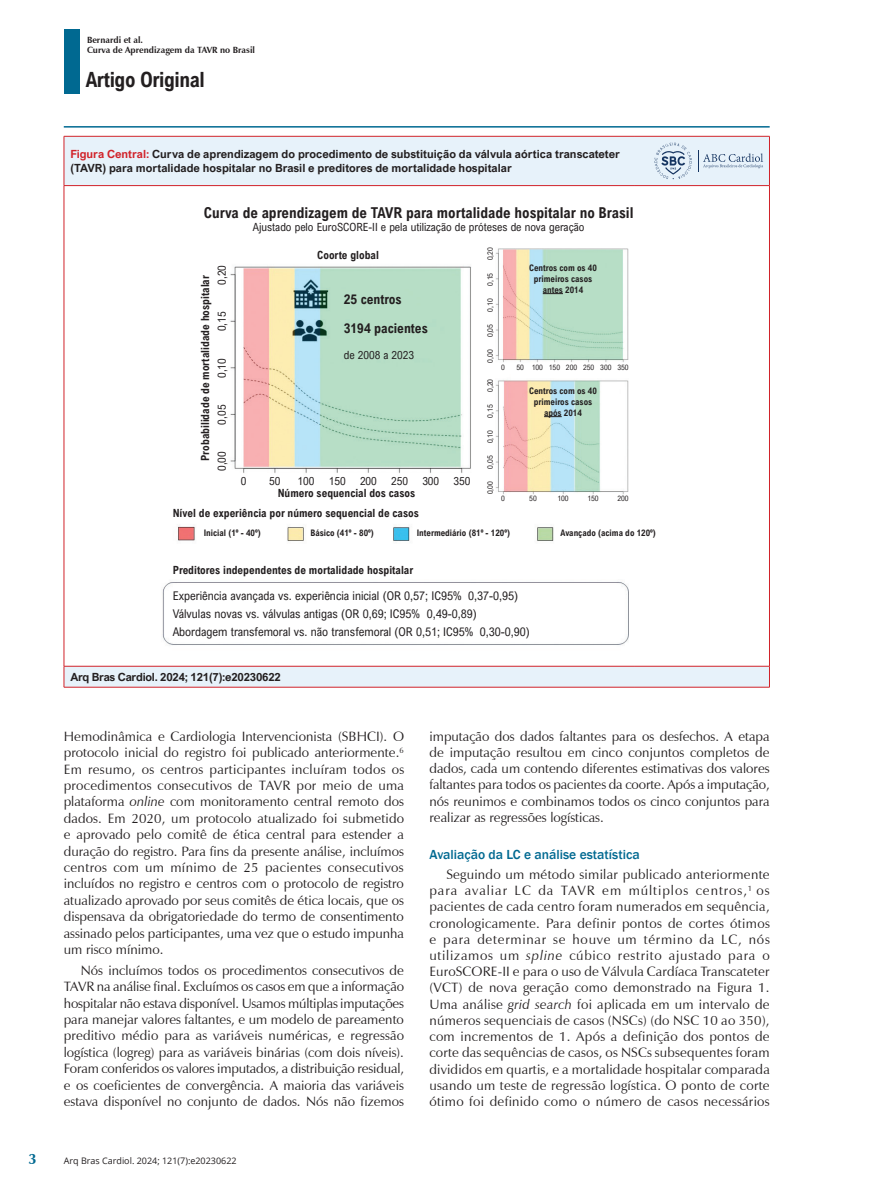
<style>
.page{position:relative;width:893px;height:1191px;background:#fff}
.page>*{position:absolute;margin:0;border:0;box-sizing:border-box;transform-origin:0 0}
.t1{font:700 21px "Arial Nova Cond";letter-spacing:-.02em;color:#231f20}
._05_LEGENDA_TABELA{font:700 15px "Arial Nova Cond";color:#231f20}
.t2{font:700 15px "Zapf Humanist 601 BT";color:#006991}
._01-TEXTO_BASICO{font:13.5px/16.4px "Zapf Humanist 601 BT";color:#231f20;text-align:justify}
._03_-_SUBTITULO_PRINCIPAL_MATERIA{font:500 13.5px "Franklin Gothic";color:#006991}
._05_LEGENDA_TABELA-2{font:700 13.5px "Arial Nova Cond";color:#231f20}
._05_LEGENDA_TABELA-3{font:12px "Arial Nova Cond";color:#231f20}
.TÍTULO_FIGURA_CENTRAL{font:700 11.25px/13.5px "Arial Nova";color:#231f20}
._05_LEGENDA_TABELA-4{font:700 11.25px "Arial Nova Cond";color:#231f20}
._05_LEGENDA_TABELA-5{font:11.25px "Arial Nova Cond";color:#231f20}
.LEGENDA_FIGURA_CENTRAL{font:700 11.25px "Arial Nova";letter-spacing:-.02em;color:#231f20}
._05_LEGENDA_TABELA-6{font:700 9px/10.8px "Arial Nova Cond";color:#231f20;text-align:center}
.t3{font:700 9px/10.8px "Zapf Humanist 601 BT";color:#231f20}
.t4{font:9px "Open Sans";color:#231f20}
._05_LEGENDA_TABELA-7{font:7.5px "Arial Nova Cond";color:#231f20}
.s1{color:#d1232a}
.s2{font-style:italic}
</style>
<div class="page">
<hr style="left:64px;top:126px;width:706px;height:2px;background:#006991">
<div style="left:64px;top:29px;width:16px;height:65px;background:#006991"></div>
<svg style="left:65px;top:137px;width:704px;height:550px"></svg>
<hr style="left:769px;top:186px;width:1px;height:480px;background:#d1232a">
<svg style="left:769px;top:667px;width:1px;height:20px"></svg>
<hr style="left:64px;top:186px;width:1px;height:480px;background:#d1232a">
<hr style="left:64px;top:666px;width:570px;height:1px;background:#d1232a">
<svg style="left:64px;top:666px;width:1px;height:21px"></svg>
<hr style="left:634px;top:666px;width:136px;height:1px;background:#d1232a">
<hr style="left:64px;top:687px;width:570px;height:1px;background:#d1232a">
<hr style="left:634px;top:687px;width:136px;height:1px;background:#d1232a">
<hr style="left:64px;top:136px;width:570px;height:1px;background:#d1232a">
<hr style="left:634px;top:136px;width:136px;height:1px;background:#d1232a">
<hr style="left:64px;top:185px;width:570px;height:1px;background:#d1232a">
<hr style="left:634px;top:185px;width:136px;height:1px;background:#d1232a">
<hr style="left:64px;top:136px;width:1px;height:49px;background:#d1232a">
<hr style="left:769px;top:136px;width:1px;height:49px;background:#d1232a">
<svg style="left:654px;top:143px;width:38px;height:36px"></svg>
<svg style="left:698px;top:150px;width:65px;height:22px"></svg>
<img style="left:103px;top:191px;width:628px;height:463px">
<svg style="left:543px;top:293px;width:20px;height:1px"></svg>
<svg style="left:544px;top:416px;width:18px;height:1px"></svg>
<p class="t2" style="left:29px;top:1149px;width:10px">3</p>
<p class="t3" style="left:87px;top:34px;width:170px">Bernardi et al.<br>Curva de Aprendizagem da TAVR no Brasil</p>
<h1 class="t1" style="left:86px;top:67px;width:121px">Artigo Original</h1>
<p class="TÍTULO_FIGURA_CENTRAL" style="left:70px;top:147px;width:551px"><span class="s1">Figura Central:</span> Curva de aprendizagem do procedimento de substituição da válvula aórtica transcateter (TAVR) para mortalidade hospitalar no Brasil e preditores de mortalidade hospitalar</p>
<p class="_05_LEGENDA_TABELA" style="left:204px;top:203px;width:431px">Curva de aprendizagem de TAVR para mortalidade hospitalar no Brasil</p>
<p class="_05_LEGENDA_TABELA-5" style="left:253px;top:220px;width:333px">Ajustado pelo EuroSCORE-II e pela utilização de próteses de nova geração</p>
<p class="_05_LEGENDA_TABELA-4" style="left:317px;top:248px;width:63px">Coorte global</p>
<p class="_05_LEGENDA_TABELA-7" style="left:486px;top:260px;width:15px;rotate:-90deg">0,20</p>
<p class="_05_LEGENDA_TABELA-5" style="left:215px;top:285px;width:21px;rotate:-90deg">0,20</p>
<p class="_05_LEGENDA_TABELA-5" style="left:215px;top:331px;width:21px;rotate:-90deg">0,15</p>
<p class="_05_LEGENDA_TABELA-4" style="left:198px;top:461px;width:187px;rotate:-90deg">Probabilidade de mortalidade hospitalar</p>
<p class="_05_LEGENDA_TABELA-5" style="left:215px;top:378px;width:21px;rotate:-90deg">0,10</p>
<p class="_05_LEGENDA_TABELA-5" style="left:215px;top:424px;width:21px;rotate:-90deg">0,05</p>
<p class="_05_LEGENDA_TABELA-5" style="left:215px;top:471px;width:21px;rotate:-90deg">0,00</p>
<p class="_05_LEGENDA_TABELA-2" style="left:344px;top:290px;width:59px">25 centros</p>
<p class="_05_LEGENDA_TABELA-2" style="left:344px;top:319px;width:86px">3194 pacientes</p>
<p class="_05_LEGENDA_TABELA-5" style="left:344px;top:348px;width:72px">de 2008 a 2023</p>
<p class="_05_LEGENDA_TABELA-7" style="left:486px;top:286px;width:15px;rotate:-90deg">0,15</p>
<p class="_05_LEGENDA_TABELA-7" style="left:486px;top:311px;width:15px;rotate:-90deg">0,10</p>
<p class="_05_LEGENDA_TABELA-7" style="left:486px;top:337px;width:15px;rotate:-90deg">0,05</p>
<p class="_05_LEGENDA_TABELA-7" style="left:486px;top:363px;width:15px;rotate:-90deg">0,00</p>
<p class="_05_LEGENDA_TABELA-6" style="left:529px;top:262px;width:69px">Centros com os 40 primeiros casos antes 2014</p>
<p class="_05_LEGENDA_TABELA-7" style="left:501px;top:363px;width:5px">0</p>
<p class="_05_LEGENDA_TABELA-7" style="left:516px;top:363px;width:9px">50</p>
<p class="_05_LEGENDA_TABELA-7" style="left:532px;top:363px;width:13px">100</p>
<p class="_05_LEGENDA_TABELA-7" style="left:549px;top:363px;width:13px">150</p>
<p class="_05_LEGENDA_TABELA-7" style="left:566px;top:363px;width:13px">200</p>
<p class="_05_LEGENDA_TABELA-7" style="left:583px;top:363px;width:13px">250</p>
<p class="_05_LEGENDA_TABELA-7" style="left:600px;top:363px;width:13px">300</p>
<p class="_05_LEGENDA_TABELA-7" style="left:617px;top:363px;width:13px">350</p>
<p class="_05_LEGENDA_TABELA-6" style="left:529px;top:385px;width:69px">Centros com os 40 primeiros casos após 2014</p>
<p class="_05_LEGENDA_TABELA-7" style="left:486px;top:392px;width:15px;rotate:-90deg">0,20</p>
<p class="_05_LEGENDA_TABELA-7" style="left:486px;top:418px;width:15px;rotate:-90deg">0,15</p>
<p class="_05_LEGENDA_TABELA-7" style="left:486px;top:443px;width:15px;rotate:-90deg">0,10</p>
<p class="_05_LEGENDA_TABELA-7" style="left:486px;top:469px;width:15px;rotate:-90deg">0,05</p>
<p class="_05_LEGENDA_TABELA-5" style="left:241px;top:473px;width:7px">0</p>
<p class="_05_LEGENDA_TABELA-5" style="left:269px;top:473px;width:13px">50</p>
<p class="_05_LEGENDA_TABELA-5" style="left:298px;top:473px;width:18px">100</p>
<p class="_05_LEGENDA_TABELA-5" style="left:329px;top:473px;width:18px">150</p>
<p class="_05_LEGENDA_TABELA-5" style="left:360px;top:473px;width:18px">200</p>
<p class="_05_LEGENDA_TABELA-5" style="left:391px;top:473px;width:18px">250</p>
<p class="_05_LEGENDA_TABELA-5" style="left:422px;top:473px;width:18px">300</p>
<p class="_05_LEGENDA_TABELA-5" style="left:453px;top:473px;width:18px">350</p>
<p class="_05_LEGENDA_TABELA-4" style="left:278px;top:486px;width:139px">Número sequencial dos casos</p>
<p class="_05_LEGENDA_TABELA-7" style="left:486px;top:494px;width:15px;rotate:-90deg">0,00</p>
<p class="_05_LEGENDA_TABELA-7" style="left:501px;top:494px;width:5px">0</p>
<p class="_05_LEGENDA_TABELA-7" style="left:529px;top:494px;width:9px">50</p>
<p class="_05_LEGENDA_TABELA-7" style="left:557px;top:494px;width:13px">100</p>
<p class="_05_LEGENDA_TABELA-7" style="left:587px;top:494px;width:13px">150</p>
<p class="_05_LEGENDA_TABELA-7" style="left:617px;top:494px;width:13px">200</p>
<p class="_05_LEGENDA_TABELA-4" style="left:173px;top:506px;width:248px">Nível de experiência por número sequencial de casos</p>
<p class="_05_LEGENDA_TABELA-6" style="left:204px;top:527px;width:59px">Inicial (1º - 40º)</p>
<p class="_05_LEGENDA_TABELA-6" style="left:310px;top:527px;width:65px">Básico (41º - 80º)</p>
<p class="_05_LEGENDA_TABELA-6" style="left:417px;top:527px;width:95px">Intermediário (81º - 120º)</p>
<p class="_05_LEGENDA_TABELA-6" style="left:560px;top:527px;width:97px">Avançado (acima do 120º)</p>
<p class="_05_LEGENDA_TABELA-4" style="left:173px;top:563px;width:242px">Preditores independentes de mortalidade hospitalar</p>
<p class="_05_LEGENDA_TABELA-3" style="left:173px;top:589px;width:347px">Experiência avançada vs. experiência inicial (OR 0,57; IC95% 0,37-0,95)</p>
<p class="_05_LEGENDA_TABELA-3" style="left:173px;top:607px;width:305px">Válvulas novas vs. válvulas antigas (OR 0,69; IC95% 0,49-0,89)</p>
<p class="_05_LEGENDA_TABELA-3" style="left:173px;top:625px;width:359px">Abordagem transfemoral vs. não transfemoral (OR 0,51; IC95% 0,30-0,90)</p>
<p class="LEGENDA_FIGURA_CENTRAL" style="left:70px;top:670px;width:212px">Arq Bras Cardiol. 2024; 121(7):e20230622</p>
<p class="_01-TEXTO_BASICO" style="left:64px;top:728px;width:342px">Hemodinâmica e Cardiologia Intervencionista (SBHCI). O protocolo inicial do registro foi publicado anteriormente.<sup>6<br></sup>Em resumo, os centros participantes incluíram todos os procedimentos consecutivos de TAVR por meio de uma plataforma <span class="s2">online</span> com monitoramento central remoto dos dados. Em 2020, um protocolo atualizado foi submetido e aprovado pelo comitê de ética central para estender a duração do registro. Para fins da presente análise, incluímos centros com um mínimo de 25 pacientes consecutivos incluídos no registro e centros com o protocolo de registro atualizado aprovado por seus comitês de ética locais, que os dispensava da obrigatoriedade do termo de consentimento assinado pelos participantes, uma vez que o estudo impunha um risco mínimo.</p>
<p class="_01-TEXTO_BASICO" style="left:64px;top:962px;width:342px;text-indent:17px">Nós incluímos todos os procedimentos consecutivos de TAVR na análise final. Excluímos os casos em que a informação hospitalar não estava disponível. Usamos múltiplas imputações para manejar valores faltantes, e um modelo de pareamento preditivo médio para as variáveis numéricas, e regressão logística (logreg) para as variáveis binárias (com dois níveis).<br>Foram conferidos os valores imputados, a distribuição residual, e os coeficientes de convergência. A maioria das variáveis estava disponível no conjunto de dados. Nós não fizemos</p>
<p class="t4" style="left:64px;top:1154px;width:174px">Arq Bras Cardiol. 2024; 121(7):e20230622</p>
<p class="_01-TEXTO_BASICO" style="left:429px;top:728px;width:342px">imputação dos dados faltantes para os desfechos. A etapa de imputação resultou em cinco conjuntos completos de dados, cada um contendo diferentes estimativas dos valores faltantes para todos os pacientes da coorte. Após a imputação, nós reunimos e combinamos todos os cinco conjuntos para realizar as regressões logísticas.</p>
<p class="_03_-_SUBTITULO_PRINCIPAL_MATERIA" style="left:429px;top:845px;width:212px">Avaliação da LC e análise estatística</p>
<p class="_01-TEXTO_BASICO" style="left:429px;top:866px;width:342px;text-indent:17px">Seguindo um método similar publicado anteriormente para avaliar LC da TAVR em múltiplos centros,<sup>1</sup> os pacientes de cada centro foram numerados em sequência, cronologicamente. Para definir pontos de cortes ótimos e para determinar se houve um término da LC, nós utilizamos um <span class="s2">spline</span> cúbico restrito ajustado para o EuroSCORE-II e para o uso de Válvula Cardíaca Transcateter (VCT) de nova geração como demonstrado na Figura 1.<br>Uma análise <span class="s2">grid search</span> foi aplicada em um intervalo de números sequenciais de casos (NSCs) (do NSC 10 ao 350), com incrementos de 1. Após a definição dos pontos de corte das sequências de casos, os NSCs subsequentes foram divididos em quartis, e a mortalidade hospitalar comparada usando um teste de regressão logística. O ponto de corte ótimo foi definido como o número de casos necessários</p>
</div>
